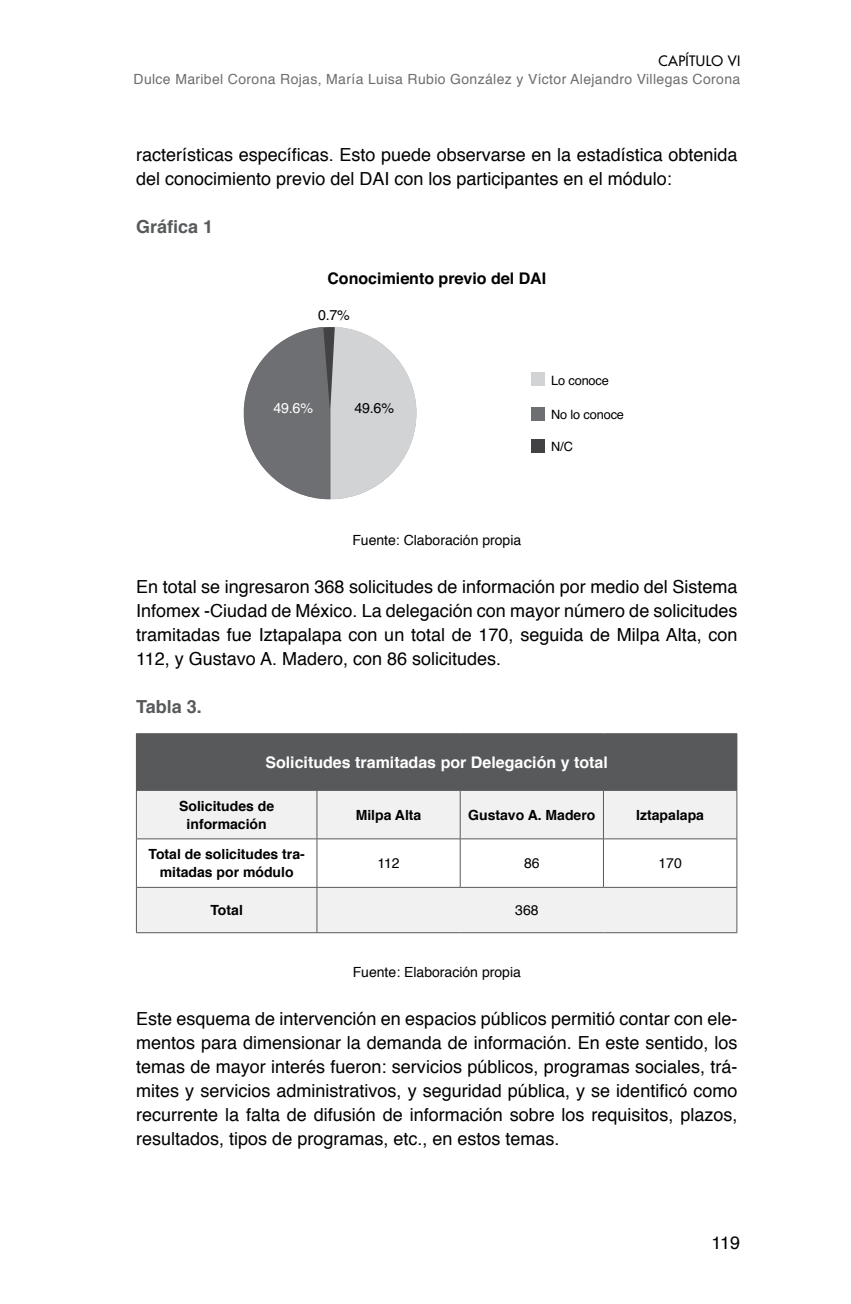
<style>
.page{position:relative;width:851px;height:1304px;background:#fff}
.page>*{position:absolute;margin:0;border:0;box-sizing:border-box;transform-origin:0 0}
.t1{font:18px/24px "Helvetica";color:#000;text-align:justify}
.t2{font:700 18px "Helvetica";color:#58595b}
.t3{font:700 16px "Helvetica";color:#fff}
.t4{font:700 16px "Helvetica";color:#010101}
.t5{font:14.2px "Helvetica";color:#010101}
.t6{font:14.2px "Helvetica";color:#fff}
.t7{font:700 14px/18px "Helvetica";color:#000;text-align:center}
.t8{font:14px "Helvetica";letter-spacing:.025em;color:#6d6e71}
.t9{font:14px "Helvetica";color:#000}
.t10{font:500 14px "Futura Std";letter-spacing:.025em;color:#000}
.t11{font:12.8px "Helvetica";letter-spacing:-.015em;color:#010101}
</style>
<div class="page">
<div style="left:136px;top:734px;width:600px;height:56px;background:#58595b"></div>
<div style="left:137px;top:791px;width:599px;height:141px;background:#f1f1f2"></div>
<svg style="left:137px;top:839px;width:599px;height:48px"></svg>
<hr style="left:136px;top:839px;width:1px;height:48px;background:#58595b">
<hr style="left:316px;top:839px;width:1px;height:48px;background:#58595b">
<hr style="left:460px;top:839px;width:1px;height:48px;background:#58595b">
<hr style="left:603px;top:839px;width:1px;height:48px;background:#58595b">
<hr style="left:736px;top:839px;width:1px;height:48px;background:#58595b">
<hr style="left:136px;top:733px;width:181px;height:1px;background:#58595b">
<hr style="left:317px;top:733px;width:143px;height:1px;background:#58595b">
<hr style="left:460px;top:733px;width:143px;height:1px;background:#58595b">
<hr style="left:603px;top:733px;width:134px;height:1px;background:#58595b">
<hr style="left:736px;top:734px;width:1px;height:56px;background:#58595b">
<hr style="left:136px;top:790px;width:181px;height:1px;background:#58595b">
<hr style="left:136px;top:791px;width:1px;height:48px;background:#58595b">
<hr style="left:136px;top:838px;width:181px;height:1px;background:#58595b">
<hr style="left:317px;top:790px;width:143px;height:1px;background:#58595b">
<hr style="left:316px;top:791px;width:1px;height:48px;background:#58595b">
<hr style="left:317px;top:838px;width:143px;height:1px;background:#58595b">
<hr style="left:460px;top:790px;width:143px;height:1px;background:#58595b">
<hr style="left:460px;top:791px;width:1px;height:48px;background:#58595b">
<hr style="left:460px;top:838px;width:143px;height:1px;background:#58595b">
<hr style="left:603px;top:790px;width:134px;height:1px;background:#58595b">
<hr style="left:603px;top:791px;width:1px;height:48px;background:#58595b">
<hr style="left:736px;top:791px;width:1px;height:48px;background:#58595b">
<hr style="left:603px;top:838px;width:134px;height:1px;background:#58595b">
<hr style="left:136px;top:887px;width:181px;height:1px;background:#58595b">
<hr style="left:136px;top:888px;width:1px;height:44px;background:#58595b">
<hr style="left:136px;top:932px;width:181px;height:1px;background:#58595b">
<hr style="left:317px;top:887px;width:143px;height:1px;background:#58595b">
<hr style="left:316px;top:888px;width:1px;height:44px;background:#58595b">
<hr style="left:460px;top:887px;width:143px;height:1px;background:#58595b">
<hr style="left:603px;top:887px;width:134px;height:1px;background:#58595b">
<hr style="left:736px;top:888px;width:1px;height:44px;background:#58595b">
<hr style="left:317px;top:932px;width:143px;height:1px;background:#58595b">
<hr style="left:460px;top:932px;width:143px;height:1px;background:#58595b">
<hr style="left:603px;top:932px;width:134px;height:1px;background:#58595b">
<svg style="left:244px;top:327px;width:172px;height:172px"></svg>
<div style="left:531px;top:373px;width:13px;height:13px;background:#d2d3d4"></div>
<div style="left:531px;top:407px;width:13px;height:14px;background:#6e6f72"></div>
<div style="left:531px;top:439px;width:13px;height:14px;background:#424143"></div>
<p class="t10" style="left:658px;top:52px;width:83px">CAPÍTULO VI</p>
<p class="t8" style="left:133px;top:68px;width:608px">Dulce Maribel Corona Rojas, María Luisa Rubio González y Víctor Alejandro Villegas Corona</p>
<p class="t1" style="left:136px;top:144px;width:602px">racterísticas específicas. Esto puede observarse en la estadística obtenida del conocimiento previo del DAI con los participantes en el módulo:</p>
<p class="t2" style="left:136px;top:213px;width:79px">Gráfica 1</p>
<p class="t4" style="left:327px;top:266px;width:220px">Conocimiento previo del DAI</p>
<p class="t5" style="left:318px;top:304px;width:33px">0.7%</p>
<p class="t6" style="left:273px;top:397px;width:41px">49.6%</p>
<p class="t5" style="left:354px;top:397px;width:41px">49.6%</p>
<p class="t11" style="left:551px;top:370px;width:59px">Lo conoce</p>
<p class="t11" style="left:551px;top:405px;width:74px">No lo conoce</p>
<p class="t11" style="left:551px;top:437px;width:23px">N/C</p>
<p class="t9" style="left:352px;top:530px;width:170px">Fuente: Claboración propia</p>
<p class="t1" style="left:136px;top:576px;width:602px">En total se ingresaron 368 solicitudes de información por medio del Sistema Infomex -Ciudad de México. La delegación con mayor número de solicitudes tramitadas fue Iztapalapa con un total de 170, seguida de Milpa Alta, con 112, y Gustavo A. Madero, con 86 solicitudes.</p>
<p class="t2" style="left:136px;top:693px;width:67px">Tabla 3.</p>
<p class="t3" style="left:265px;top:749px;width:344px">Solicitudes tramitadas por Delegación y total</p>
<p class="t7" style="left:179px;top:797px;width:96px">Solicitudes de información</p>
<p class="t7" style="left:355px;top:806px;width:67px">Milpa Alta</p>
<p class="t7" style="left:468px;top:806px;width:129px">Gustavo A. Madero</p>
<p class="t7" style="left:636px;top:806px;width:69px">Iztapalapa</p>
<p class="t7" style="left:148px;top:846px;width:158px">Total de solicitudes tra&shy;mitadas por módulo</p>
<p class="t9" style="left:377px;top:853px;width:24px">112</p>
<p class="t9" style="left:524px;top:853px;width:17px">86</p>
<p class="t9" style="left:658px;top:853px;width:25px">170</p>
<p class="t7" style="left:210px;top:902px;width:34px">Total</p>
<p class="t9" style="left:515px;top:900px;width:25px">368</p>
<p class="t9" style="left:352px;top:962px;width:170px">Fuente: Elaboración propia</p>
<p class="t1" style="left:136px;top:1008px;width:602px">Este esquema de intervención en espacios públicos permitió contar con ele&shy;mentos para dimensionar la demanda de información. En este sentido, los temas de mayor interés fueron: servicios públicos, programas sociales, trá&shy;mites y servicios administrativos, y seguridad pública, y se identificó como recurrente la falta de difusión de información sobre los requisitos, plazos, resultados, tipos de programas, etc., en estos temas.</p>
<p class="t1" style="left:711px;top:1231px;width:30px">119</p>
</div>
